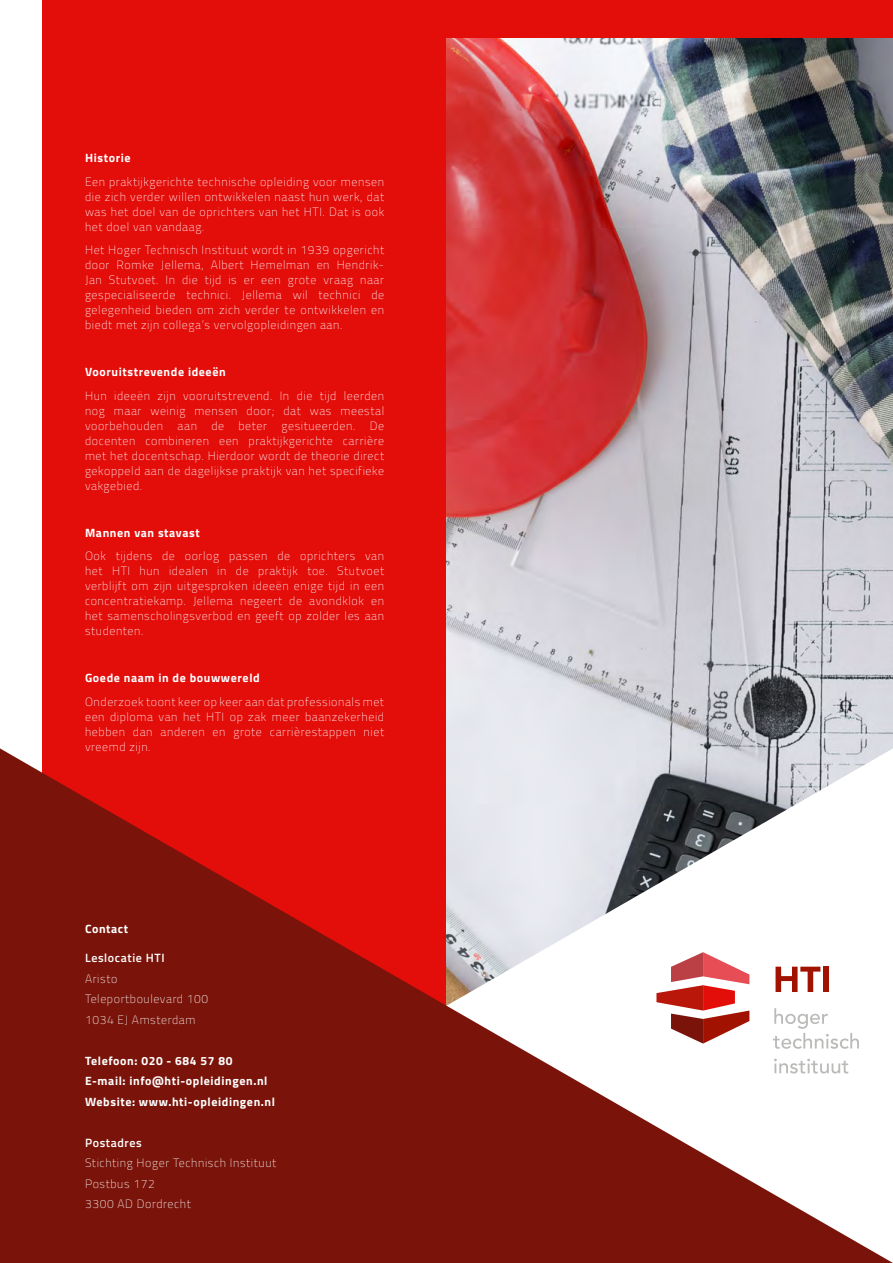
<style>
.page{position:relative;width:893px;height:1263px;background:#fff}
.page>*{position:absolute;margin:0;border:0;box-sizing:border-box;transform-origin:0 0}
.t1{font:100 12px/15px "Titillium";letter-spacing:.05em;color:#fff;text-align:justify}
.t2{font:700 12px/20.5px "Titillium";letter-spacing:.05em;color:#fff}
.t3{font:600 12px "Titillium";letter-spacing:.05em;color:#fff}
</style>
<div class="page">
<div style="left:43px;top:0;width:850px;height:1263px;background:#e30d0a"></div>
<img style="left:446px;top:38px;width:447px;height:703px">
<svg style="left:0;top:741px;width:893px;height:522px;background:#af5f5b"></svg>
<svg style="left:773px;top:1008px;width:86px;height:41px;background:#f2f2f2"></svg>
<svg style="left:774px;top:1058px;width:74px;height:15px"></svg>
<svg style="left:775px;top:967px;width:45px;height:25px"></svg>
<div style="left:823px;top:967px;width:6px;height:25px;background:#a11200"></div>
<svg style="left:656px;top:952px;width:93px;height:91px;background:#db908d"></svg>
<p class="t2" style="left:85px;top:147px;width:47px">Historie</p>
<p class="t1" style="left:85px;top:174px;width:301px">Een praktijkgerichte technische opleiding voor mensen die zich verder willen ontwikkelen naast hun werk, dat was het doel van de oprichters van het HTI. Dat is ook het doel van vandaag.</p>
<p class="t1" style="left:85px;top:242px;width:301px">Het Hoger Technisch Instituut wordt in 1939 opgericht door Romke Jellema, Albert Hemelman en Hendrik-Jan Stutvoet. In die tijd is er een grote vraag naar gespecialiseerde technici. Jellema wil technici de gelegenheid bieden om zich verder te ontwikkelen en biedt met zijn collega’s vervolgopleidingen aan.</p>
<p class="t2" style="left:85px;top:361px;width:142px">Vooruitstrevende ideeën</p>
<p class="t1" style="left:85px;top:388px;width:301px">Hun ideeën zijn vooruitstrevend. In die tijd leerden nog maar weinig mensen door; dat was meestal voorbehouden aan de beter gesitueerden. De docenten combineren een praktijkgerichte carrière met het docentschap. Hierdoor wordt de theorie direct gekoppeld aan de dagelijkse praktijk van het specifieke vakgebied.</p>
<p class="t2" style="left:85px;top:522px;width:116px">Mannen van stavast</p>
<p class="t1" style="left:85px;top:548px;width:301px">Ook tijdens de oorlog passen de oprichters van het HTI hun idealen in de praktijk toe. Stutvoet verblijft om zijn uitgesproken ideeën enige tijd in een concentratiekamp. Jellema negeert de avondklok en het samenscholingsverbod en geeft op zolder les aan studenten.</p>
<p class="t2" style="left:85px;top:667px;width:176px">Goede naam in de bouwwereld</p>
<p class="t1" style="left:85px;top:694px;width:301px">Onderzoek toont keer op keer aan dat professionals met een diploma van het HTI op zak meer baanzekerheid hebben dan anderen en grote carrièrestappen niet vreemd zijn.</p>
<p class="t2" style="left:85px;top:918px;width:45px">Contact</p>
<p class="t3" style="left:85px;top:949px;width:81px">Leslocatie HTI</p>
<p class="t1" style="left:85px;top:968px;width:125px;line-height:20.5px;text-align:left">Aristo<br>Teleportboulevard 100<br>1034 EJ Amsterdam</p>
<p class="t2" style="left:85px;top:1050px;width:191px">Telefoon: 020 - 684 57 80<br>E-mail: info@hti-opleidingen.nl<br>Website: www.hti-opleidingen.nl</p>
<p class="t3" style="left:85px;top:1134px;width:58px">Postadres</p>
<p class="t1" style="left:85px;top:1152px;width:193px;line-height:20.5px;text-align:left">Stichting Hoger Technisch Instituut<br>Postbus 172<br>3300 AD Dordrecht</p>
</div>
